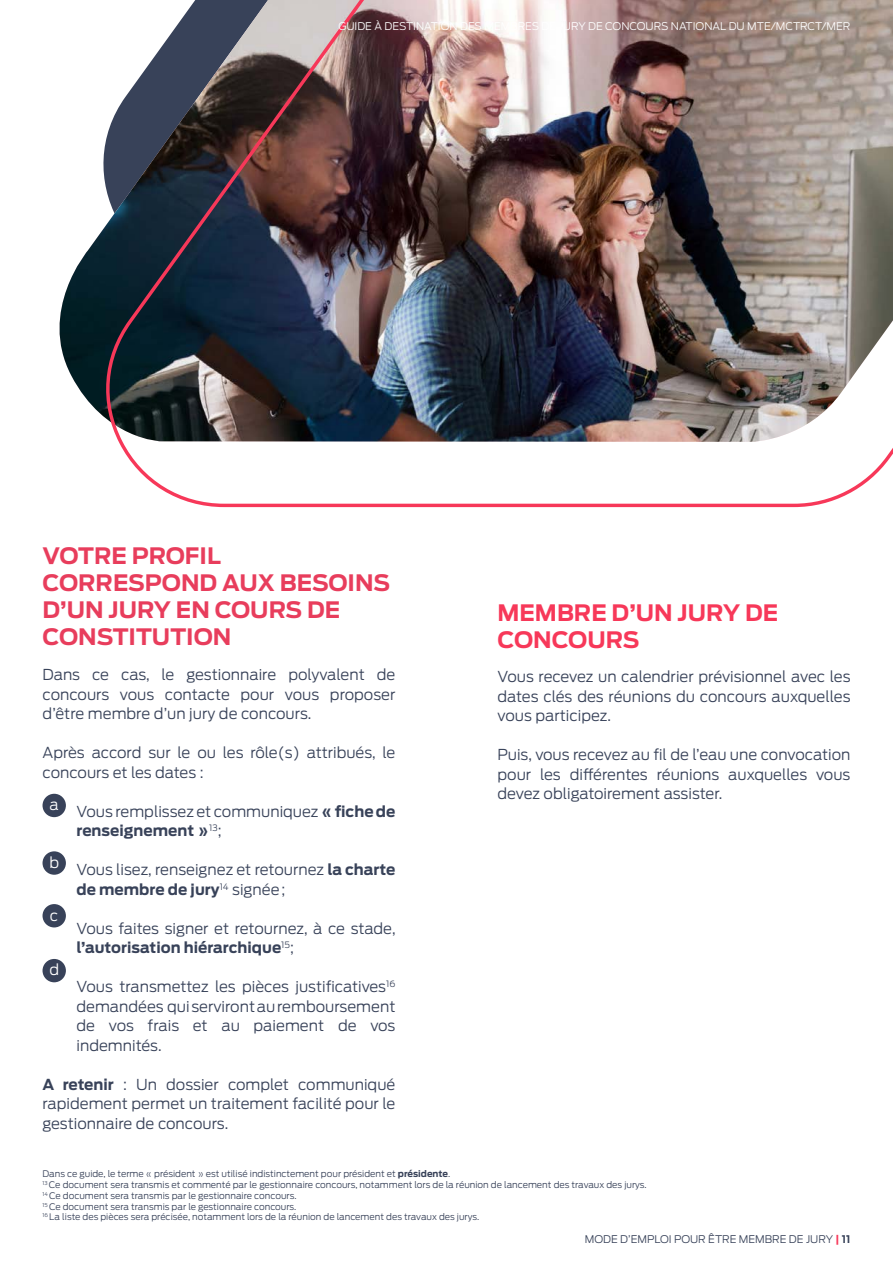
<style>
.page{position:relative;width:893px;height:1263px;background:#fff}
.page>*{position:absolute;margin:0;border:0;box-sizing:border-box;transform-origin:0 0}
.t1{font:700 22.5px/27px "Antenna";color:#e83d5c}
.t2{font:700 22.5px/27px "Antenna";color:#f73859}
.t3{font:300 15px/19.5px "Antenna";color:#384259;text-align:justify}
.t4{font:300 15px "Antenna";color:#fff}
.t5{font:300 10.5px "Antenna";color:#fff}
.t6{font:300 10.5px "Antenna";color:#384259}
.t7{font:300 9px/10.8px "Antenna";color:#384259}
.s1{font-weight:700}
.s2{font-weight:700;color:#f73859}
</style>
<div class="page">
<img style="left:60px;top:235px;width:39px;height:178px">
<img style="left:99px;top:0;width:794px;height:507px">
<div style="left:43px;top:794px;width:23px;height:23px;background:#384259;border-radius:50%"></div>
<div style="left:43px;top:851px;width:23px;height:24px;background:#384259;border-radius:50%"></div>
<div style="left:43px;top:904px;width:23px;height:23px;background:#384259;border-radius:50%"></div>
<div style="left:43px;top:959px;width:23px;height:23px;background:#384259;border-radius:50%"></div>
<p class="t5" style="left:338px;top:20px;width:514px">GUIDE À DESTINATION DES MEMBRES DE JURY DE CONCOURS NATIONAL DU MTE/MCTRCT/MER</p>
<h1 class="t1" style="left:43px;top:542px;width:349px">VOTRE PROFIL<br>CORRESPOND AUX BESOINS<br>D’UN JURY EN COURS DE<br>CONSTITUTION</h1>
<p class="t3" style="left:43px;top:665px;width:354px">Dans ce cas, le gestionnaire polyvalent de concours vous contacte pour vous proposer d’être membre d’un jury de concours.</p>
<p class="t3" style="left:43px;top:743px;width:354px">Après accord sur le ou les rôle(s) attribués, le concours et les dates :</p>
<p class="t3" style="left:76px;top:801px;width:320px">Vous remplissez et communiquez <span class="s1">« fiche de renseignement »</span><sup>13</sup>;</p>
<p class="t3" style="left:76px;top:860px;width:320px">Vous lisez, renseignez et retournez <span class="s1">la charte de membre de jury</span><sup>14</sup> signée;</p>
<p class="t3" style="left:76px;top:918px;width:321px">Vous faites signer et retournez, à ce stade, <span class="s1">l’autorisation hiérarchique</span><sup>15</sup>;</p>
<p class="t3" style="left:76px;top:977px;width:320px">Vous transmettez les pièces justificatives<sup>16 </sup>demandées qui serviront au remboursement de vos frais et au paiement de vos indemnités.</p>
<p class="t3" style="left:43px;top:1074px;width:354px"><span class="s1">A retenir</span> : Un dossier complet communiqué rapidement permet un traitement facilité pour le gestionnaire de concours.</p>
<p class="t4" style="left:50px;top:796px;width:11px">a</p>
<p class="t4" style="left:49px;top:853px;width:11px">b</p>
<p class="t4" style="left:50px;top:906px;width:10px">c</p>
<p class="t4" style="left:49px;top:961px;width:11px">d</p>
<h1 class="t2" style="left:497px;top:599px;width:282px">MEMBRE D’UN JURY DE<br>CONCOURS</h1>
<p class="t3" style="left:497px;top:667px;width:354px">Vous recevez un calendrier prévisionnel avec les dates clés des réunions du concours auxquelles vous participez.</p>
<p class="t3" style="left:497px;top:745px;width:354px">Puis, vous recevez au fil de l’eau une convocation pour les différentes réunions auxquelles vous devez obligatoirement assister.</p>
<p class="t7" style="left:43px;top:1168px;width:606px">Dans ce guide, le terme « président » est utilisé indistinctement pour président et <span class="s1">présidente</span>.<br><sup>13</sup> Ce document sera transmis et commenté par le gestionnaire concours, notamment lors de la réunion de lancement des travaux des jurys.<br><sup>14</sup> Ce document sera transmis par le gestionnaire concours.<br><sup>15</sup> Ce document sera transmis par le gestionnaire concours.<br><sup>16</sup> La liste des pièces sera précisée, notamment lors de la réunion de lancement des travaux des jurys.</p>
<p class="t6" style="left:585px;top:1233px;width:267px">MODE D’EMPLOI POUR ÊTRE MEMBRE DE JURY <span class="s2">|</span> <span class="s1">11</span></p>
</div>
